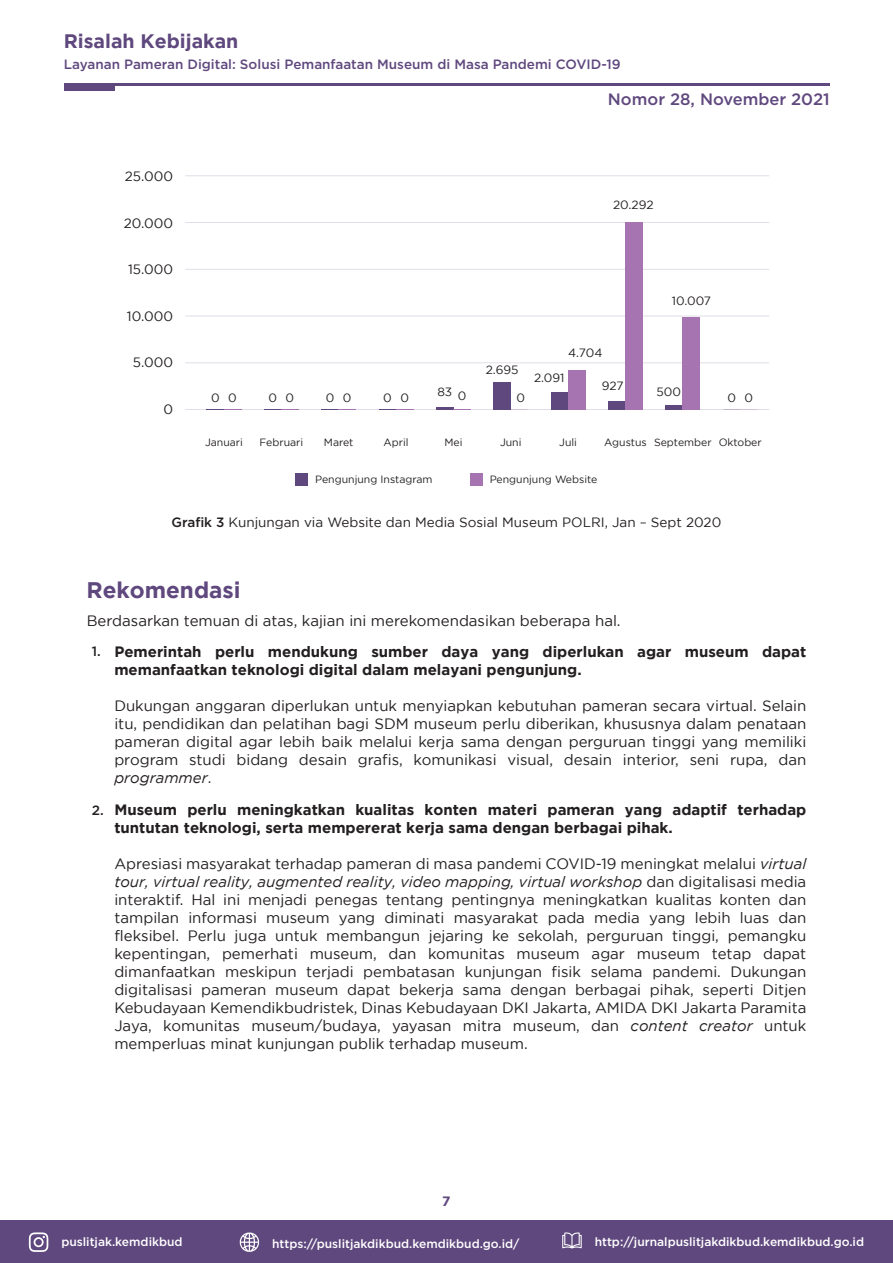
<style>
.page{position:relative;width:893px;height:1263px;background:#fff}
.page>*{position:absolute;margin:0;border:0;box-sizing:border-box;transform-origin:0 0}
.t1{font:700 22.5px "Gotham";color:#5f487e}
.t2{font:700 19.5px "Gotham";color:#5f487e}
.t3{font:500 16.5px "Gotham";color:#5f487e}
.t4{font:15px/18px "Gotham";color:#231f20;text-align:justify}
.t5{font:700 15px/18px "Gotham";color:#231f20}
.t6{font:13.5px "Gotham";color:#231f20}
.t7{font:500 13.5px "Gotham";color:#5f487e}
.t8{font:700 13.5px "Gotham";color:#5f487e}
.t9{font:500 12px "Gotham";color:#fff}
.t10{font:12px "Gotham";color:#231f20}
.t11{font:10.5px "Gotham";color:#231f20}
.s1{font-weight:500}
.s2{font-weight:500;font-size:13.5px}
.s3{font-style:italic}
</style>
<div class="page">
<div style="left:0;top:1220px;width:893px;height:43px;background:#5f487e"></div>
<svg style="left:562px;top:1232px;width:20px;height:16px"></svg>
<svg style="left:239px;top:1232px;width:20px;height:20px"></svg>
<svg style="left:29px;top:1232px;width:19px;height:20px"></svg>
<hr style="left:64px;top:83px;width:766px;height:2px;background:#5f487e">
<div style="left:64px;top:85px;width:51px;height:6px;background:#5f487e"></div>
<hr style="left:185px;top:175px;width:584px;height:1px;background:#5f487e">
<hr style="left:185px;top:222px;width:584px;height:1px;background:#5f487e">
<hr style="left:185px;top:269px;width:584px;height:1px;background:#5f487e">
<hr style="left:185px;top:316px;width:584px;height:1px;background:#5f487e">
<hr style="left:185px;top:362px;width:584px;height:1px;background:#5f487e">
<hr style="left:185px;top:409px;width:584px;height:1px;background:#5f487e">
<hr style="left:436px;top:407px;width:17px;height:3px;background:#5f487e">
<div style="left:494px;top:382px;width:17px;height:28px;background:#5f487e"></div>
<div style="left:551px;top:392px;width:17px;height:18px;background:#5f487e"></div>
<div style="left:568px;top:370px;width:17px;height:40px;background:#a574b1"></div>
<div style="left:608px;top:401px;width:17px;height:9px;background:#5f487e"></div>
<div style="left:625px;top:223px;width:18px;height:187px;background:#a574b1"></div>
<div style="left:666px;top:405px;width:17px;height:5px;background:#5f487e"></div>
<div style="left:683px;top:317px;width:17px;height:93px;background:#a574b1"></div>
<div style="left:296px;top:474px;width:12px;height:12px;background:#5f487e"></div>
<div style="left:470px;top:474px;width:13px;height:12px;background:#a574b1"></div>
<h2 class="t2" style="left:64px;top:30px;width:176px">Risalah Kebijakan</h2>
<p class="t7" style="left:64px;top:56px;width:558px">Layanan Pameran Digital: Solusi Pemanfaatan Museum di Masa Pandemi COVID-19</p>
<p class="t6" style="left:125px;top:169px;width:50px">25.000</p>
<p class="t6" style="left:124px;top:215px;width:51px">20.000</p>
<p class="t6" style="left:128px;top:262px;width:47px">15.000</p>
<p class="t6" style="left:127px;top:308px;width:48px">10.000</p>
<p class="t6" style="left:133px;top:355px;width:42px">5.000</p>
<p class="t6" style="left:163px;top:401px;width:11px">0</p>
<p class="t3" style="left:608px;top:89px;width:223px">Nomor 28, November 2021</p>
<p class="t10" style="left:613px;top:198px;width:42px">20.292</p>
<p class="t10" style="left:568px;top:347px;width:36px">4.704</p>
<p class="t10" style="left:672px;top:294px;width:41px">10.007</p>
<p class="t10" style="left:486px;top:363px;width:34px">2.695</p>
<p class="t10" style="left:534px;top:371px;width:32px">2.091</p>
<p class="t10" style="left:602px;top:379px;width:23px">927</p>
<p class="t10" style="left:437px;top:385px;width:16px">83</p>
<p class="t10" style="left:656px;top:385px;width:26px">500</p>
<p class="t10" style="left:211px;top:391px;width:27px">0 0</p>
<p class="t10" style="left:268px;top:391px;width:27px">0 0</p>
<p class="t10" style="left:326px;top:391px;width:27px">0 0</p>
<p class="t10" style="left:383px;top:391px;width:27px">0 0</p>
<p class="t10" style="left:458px;top:389px;width:10px">0</p>
<p class="t10" style="left:516px;top:391px;width:10px">0</p>
<p class="t10" style="left:727px;top:391px;width:27px">0 0</p>
<p class="t11" style="left:205px;top:436px;width:39px">Januari</p>
<p class="t11" style="left:259px;top:436px;width:45px">Februari</p>
<p class="t11" style="left:324px;top:436px;width:31px">Maret</p>
<p class="t11" style="left:384px;top:436px;width:27px">April</p>
<p class="t11" style="left:444px;top:436px;width:20px">Mei</p>
<p class="t11" style="left:500px;top:436px;width:23px">Juni</p>
<p class="t11" style="left:559px;top:436px;width:19px">Juli</p>
<p class="t11" style="left:604px;top:436px;width:159px">Agustus September Oktober</p>
<p class="t11" style="left:315px;top:474px;width:119px">Pengunjung Instagram</p>
<p class="t11" style="left:490px;top:474px;width:109px">Pengunjung Website</p>
<p class="t6" style="left:172px;top:514px;width:551px"><span class="s1">Grafik 3</span> Kunjungan via Website dan Media Sosial Museum POLRI, Jan – Sept 2020</p>
<h1 class="t1" style="left:86px;top:577px;width:156px">Rekomendasi</h1>
<p class="t4" style="left:87px;top:612px;width:535px">Berdasarkan temuan di atas, kajian ini merekomendasikan beberapa hal.</p>
<p class="t5" style="left:114px;top:642px;width:693px;text-indent:-22px"><span class="s2">1.</span> Pemerintah perlu mendukung sumber daya yang diperlukan agar museum dapat memanfaatkan teknologi digital dalam melayani pengunjung.</p>
<p class="t4" style="left:114px;top:696px;width:693px">Dukungan anggaran diperlukan untuk menyiapkan kebutuhan pameran secara virtual. Selain itu, pendidikan dan pelatihan bagi SDM museum perlu diberikan, khususnya dalam penataan pameran digital agar lebih baik melalui kerja sama dengan perguruan tinggi yang memiliki program studi bidang desain grafis, komunikasi visual, desain interior, seni rupa, dan <span class="s3">programmer</span>.</p>
<p class="t5" style="left:114px;top:800px;width:693px;text-indent:-22px"><span class="s2">2.</span> Museum perlu meningkatkan kualitas konten materi pameran yang adaptif terhadap tuntutan teknologi, serta mempererat kerja sama dengan berbagai pihak.</p>
<p class="t4" style="left:114px;top:855px;width:694px">Apresiasi masyarakat terhadap pameran di masa pandemi COVID-19 meningkat melalui <span class="s3">virtual tour, virtual reality, augmented reality, video mapping, virtual workshop</span> dan digitalisasi media interaktif. Hal ini menjadi penegas tentang pentingnya meningkatkan kualitas konten dan tampilan informasi museum yang diminati masyarakat pada media yang lebih luas dan fleksibel. Perlu juga untuk membangun jejaring ke sekolah, perguruan tinggi, pemangku kepentingan, pemerhati museum, dan komunitas museum agar museum tetap dapat dimanfaatkan meskipun terjadi pembatasan kunjungan fisik selama pandemi. Dukungan digitalisasi pameran museum dapat bekerja sama dengan berbagai pihak, seperti Ditjen Kebudayaan Kemendikbudristek, Dinas Kebudayaan DKI Jakarta, AMIDA DKI Jakarta Paramita Jaya, komunitas museum/budaya, yayasan mitra museum, dan <span class="s3">content creator</span> untuk memperluas minat kunjungan publik terhadap museum.</p>
<p class="t8" style="left:442px;top:1193px;width:10px">7</p>
<p class="t9" style="left:61px;top:1234px;width:123px">puslitjak.kemdikbud</p>
<p class="t9" style="left:272px;top:1235px;width:249px">https://puslitjakdikbud.kemdikbud.go.id/</p>
<p class="t9" style="left:595px;top:1234px;width:271px">http://jurnalpuslitjakdikbud.kemdikbud.go.id</p>
</div>
